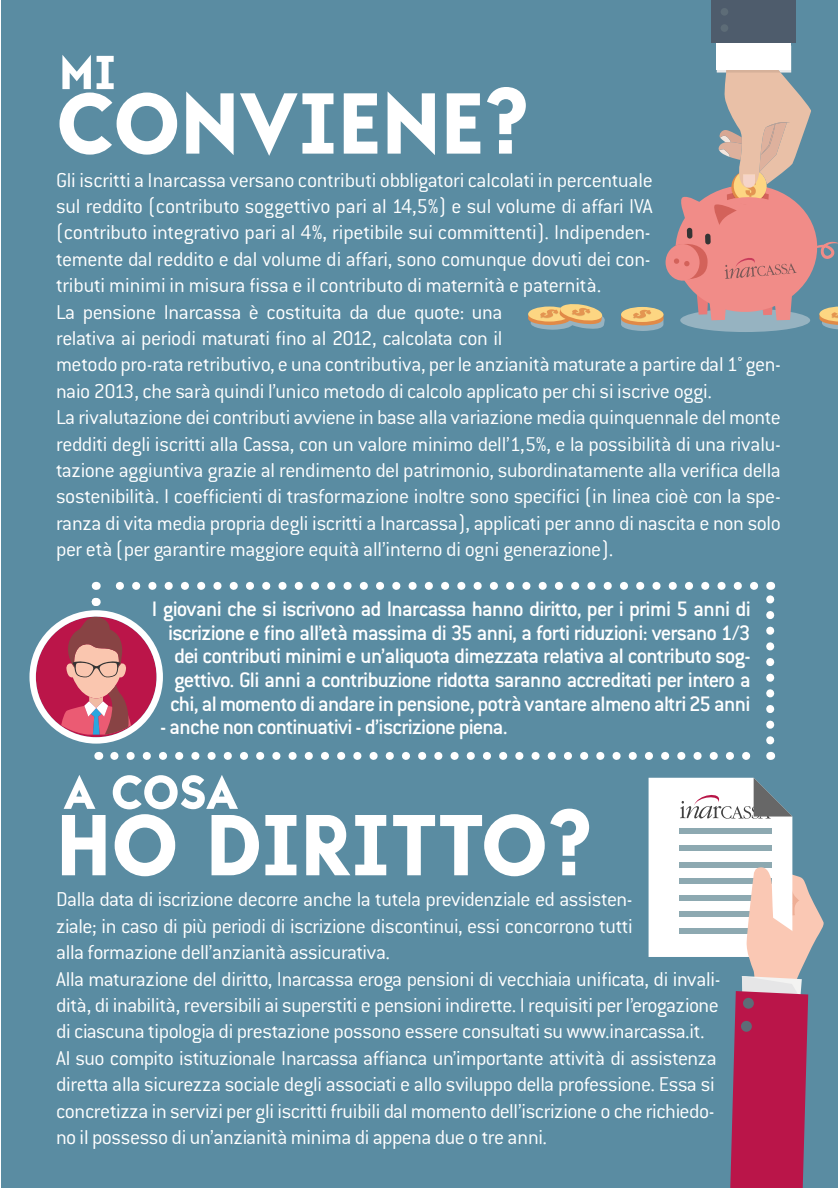
<style>
.page{position:relative;width:838px;height:1188px;background:#fff}
.page>*{position:absolute;margin:0;border:0;box-sizing:border-box;transform-origin:0 0}
.t1{font:90.6px "Beika";letter-spacing:.01em;color:#fff}
.t2{font:50px "Beika";letter-spacing:.005em;color:#fff}
.t3{font:500 23px/23.6px "Conduit ITC";letter-spacing:-.04em;color:#fff;text-align:justify}
.t4{font:300 22px/26.4px "Conduit ITC";letter-spacing:-.02em;color:#fff}
</style>
<div class="page">
<div style="left:1px;top:0;width:836px;height:1188px;background:#5a8ca2"></div>
<svg style="left:528px;top:304px;width:76px;height:26px"></svg>
<div style="left:716px;top:43px;width:74px;height:27px;background:#fff"></div>
<div style="left:711px;top:0;width:84px;height:43px;background:#4e5c6c"></div>
<div style="left:720px;top:24px;width:7px;height:8px;background:#5d6c77;border-radius:50%"></div>
<div style="left:720px;top:8px;width:7px;height:8px;background:#5d6c77;border-radius:50%"></div>
<svg style="left:114px;top:752px;width:637px;height:8px"></svg>
<svg style="left:766px;top:582px;width:7px;height:158px"></svg>
<svg style="left:29px;top:582px;width:724px;height:161px"></svg>
<svg style="left:648px;top:777px;width:176px;height:411px"></svg>
<svg style="left:740px;top:1020px;width:11px;height:12px"></svg>
<svg style="left:742px;top:997px;width:11px;height:12px"></svg>
<svg style="left:621px;top:46px;width:216px;height:285px"></svg>
<h2 class="t2" style="left:59px;top:45px;width:58px">MI</h2>
<h1 class="t1" style="left:57px;top:73px;width:471px">CONVIENE?</h1>
<p class="t4" style="left:56px;top:166px;width:726px">Gli iscritti a Inarcassa versano contributi obbligatori calcolati in percentuale<br>sul reddito (contributo soggettivo pari al 14,5%) e sul volume di affari IVA<br>(contributo integrativo pari al 4%, ripetibile sui committenti). Indipenden-<br>temente dal reddito e dal volume di affari, sono comunque dovuti dei con-<br>tributi minimi in misura fissa e il contributo di maternità e paternità.<br>La pensione Inarcassa è costituita da due quote: una<br>relativa ai periodi maturati fino al 2012, calcolata con il<br>metodo pro-rata retributivo, e una contributiva, per le anzianità maturate a partire dal 1° gen&shy;naio 2013, che sarà quindi l’unico metodo di calcolo applicato per chi si iscrive oggi.<br>La rivalutazione dei contributi avviene in base alla variazione media quinquennale del monte redditi degli iscritti alla Cassa, con un valore minimo dell’1,5%, e la possibilità di una rivalu&shy;tazione aggiuntiva grazie al rendimento del patrimonio, subordinatamente alla verifica della sostenibilità. I coefficienti di trasformazione inoltre sono specifici (in linea cioè con la spe&shy;ranza di vita media propria degli iscritti a Inarcassa), applicati per anno di nascita e non solo per età (per garantire maggiore equità all’interno di ogni generazione).</p>
<p class="t3" style="left:168px;top:597px;width:584px;text-indent:-16px">I giovani che si iscrivono ad Inarcassa hanno diritto, per i primi 5 anni di iscrizione e fino all’età massima di 35 anni, a forti riduzioni: versano 1/3 dei contributi minimi e un’aliquota dimezzata relativa al contributo sog&shy;gettivo. Gli anni a contribuzione ridotta saranno accreditati per intero a chi, al momento di andare in pensione, potrà vantare almeno altri 25 anni</p>
<p class="t3" style="left:160px;top:715px;width:349px">- anche non continuativi - d’iscrizione piena.</p>
<h2 class="t2" style="left:63px;top:764px;width:176px">A COSA</h2>
<h1 class="t1" style="left:56px;top:794px;width:534px">HO DIRITTO?</h1>
<p class="t4" style="left:56px;top:886px;width:665px">Dalla data di iscrizione decorre anche la tutela previdenziale ed assisten-<br>ziale; in caso di più periodi di iscrizione discontinui, essi concorrono tutti<br>alla formazione dell’anzianità assicurativa.<br>Alla maturazione del diritto, Inarcassa eroga pensioni di vecchiaia unificata, di invali&shy;dità, di inabilità, reversibili ai superstiti e pensioni indirette. I requisiti per l’erogazione di ciascuna tipologia di prestazione possono essere consultati su www.inarcassa.it.<br>Al suo compito istituzionale Inarcassa affianca un’importante attività di assistenza diretta alla sicurezza sociale degli associati e allo sviluppo della professione. Essa si concretizza in servizi per gli iscritti fruibili dal momento dell’iscrizione o che richiedo&shy;no il possesso di un’anzianità minima di appena due o tre anni.</p>
</div>
